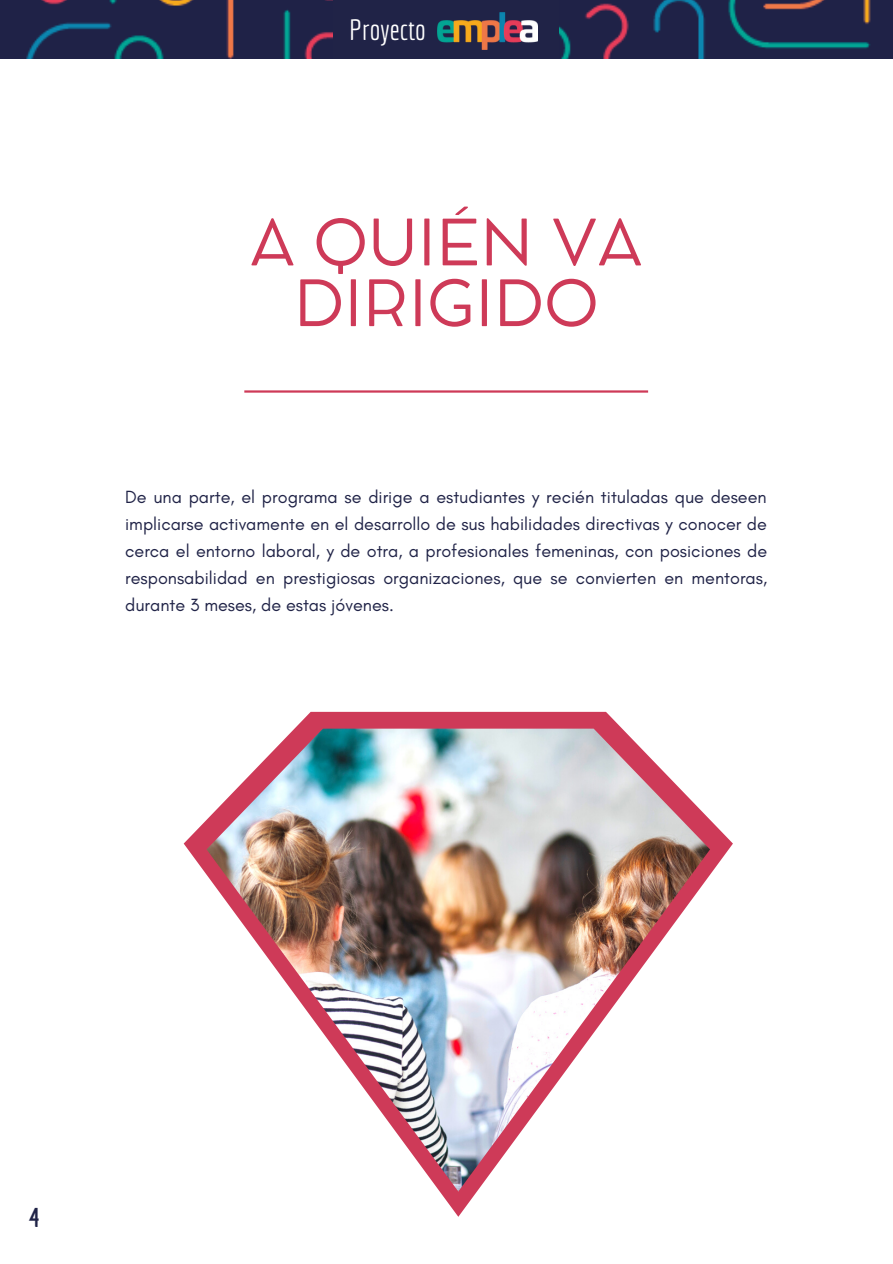
<style>
.page{position:relative;width:893px;height:1264px;background:#fff}
.page>*{position:absolute;margin:0;border:0;box-sizing:border-box;transform-origin:0 0}
.t1{font:63px/60.8px "Cocomat Pro";color:#ce3a58;text-align:center}
.t2{font:28.5px "Economica";color:#fff}
.t3{font:700 27px "Economica";color:#202347}
.t4{font:18px/27px "Glacial Indifference";color:#202347;text-align:justify}
</style>
<div class="page">
<img style="left:0;top:0;width:892px;height:59px">
<hr style="left:244px;top:390px;width:404px;height:2px;background:#ce3a58">
<svg style="left:184px;top:712px;width:549px;height:504px"></svg>
<img style="left:206px;top:728px;width:504px;height:463px">
<div style="left:333px;top:0;width:226px;height:59px;background:#202347"></div>
<img style="left:438px;top:13px;width:100px;height:37px">
<h2 class="t2" style="left:349px;top:13px;width:78px">Proyecto</h2>
<h1 class="t1" style="left:250px;top:217px;width:394px">A QUIÉN VA<br>DIRIGIDO</h1>
<p class="t4" style="left:125px;top:483px;width:643px">De una parte, el programa se dirige a estudiantes y recién tituladas que deseen implicarse activamente en el desarrollo de sus habilidades directivas y conocer de cerca el entorno laboral, y de otra, a profesionales femeninas, con posiciones de responsabilidad en prestigiosas organizaciones, que se convierten en mentoras, durante 3 meses, de estas jóvenes.</p>
<h3 class="t3" style="left:29px;top:1200px;width:13px">4</h3>
</div>
